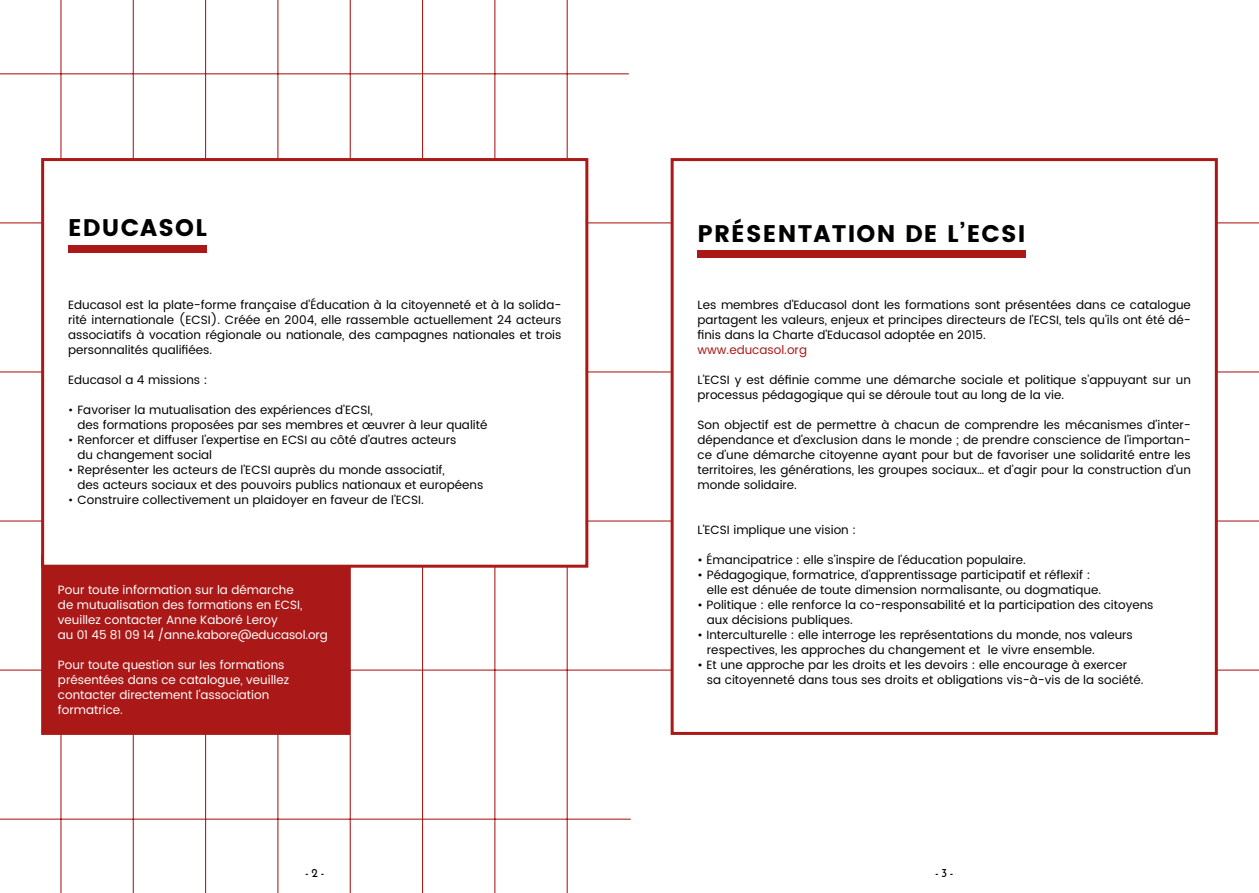
<style>
.page{position:relative;width:1259px;height:893px;background:#fff}
.page>*{position:absolute;margin:0;border:0;box-sizing:border-box;transform-origin:0 0}
.t1{font:24px "Poppins";letter-spacing:.05em;color:#000}
.t2{font:12px/15px "Poppins";color:#000}
.t3{font:12px/15px "Poppins";color:#fff}
.t4{font:12px "Poppins";color:#aa1917}
.t5{font:12px "Reem Kufi";color:#000}
.s1{font-weight:300}
</style>
<div class="page">
<hr style="left:0;top:73px;width:629px;height:1px;background:#aa1917">
<hr style="left:0;top:222px;width:1259px;height:1px;background:#aa1917">
<hr style="left:0;top:371px;width:1259px;height:1px;background:#aa1917">
<hr style="left:0;top:520px;width:1259px;height:2px;background:#aa1917">
<hr style="left:0;top:670px;width:1259px;height:1px;background:#aa1917">
<hr style="left:0;top:819px;width:631px;height:1px;background:#aa1917">
<hr style="left:0;top:0;width:639px;height:1px;background:#aa1917">
<hr style="left:60px;top:0;width:1px;height:893px;background:#aa1917">
<hr style="left:133px;top:0;width:1px;height:893px;background:#aa1917">
<hr style="left:205px;top:0;width:1px;height:893px;background:#aa1917">
<hr style="left:277px;top:0;width:1px;height:893px;background:#aa1917">
<hr style="left:350px;top:0;width:1px;height:893px;background:#aa1917">
<hr style="left:422px;top:0;width:1px;height:893px;background:#aa1917">
<hr style="left:494px;top:0;width:1px;height:893px;background:#aa1917">
<hr style="left:566px;top:0;width:2px;height:893px;background:#aa1917">
<hr style="left:0;top:892px;width:639px;height:1px;background:#aa1917">
<div style="left:41px;top:555px;width:309px;height:180px;background:#aa1917;border:3px solid #aa1917"></div>
<div style="left:672px;top:160px;width:544px;height:573px;background:#fff"></div>
<div style="left:670px;top:158px;width:547px;height:577px;border:3px solid #aa1917"></div>
<div style="left:43px;top:160px;width:544px;height:406px;background:#fff"></div>
<div style="left:41px;top:158px;width:547px;height:410px;border:3px solid #aa1917"></div>
<div style="left:68px;top:245px;width:139px;height:8px;background:#aa1917"></div>
<div style="left:697px;top:251px;width:328px;height:7px;background:#aa1917"></div>
<h1 class="t1" style="left:68px;top:214px;width:140px">EDUCASOL</h1>
<p class="t2" style="left:68px;top:298px;width:495px;text-align:justify">Educasol est la plate-forme française d’Éducation à la citoyenneté et à la solida&shy;rité internationale (ECSI). Créée en 2004, elle rassemble actuellement 24 acteurs associatifs à vocation régionale ou nationale, des campagnes nationales et trois personnalités qualifiées.</p>
<p class="t2" style="left:68px;top:373px;width:141px">Educasol a 4 missions :</p>
<p class="t2" style="left:77px;top:403px;width:411px;text-indent:-9px"><span class="s1">•</span> Favoriser la mutualisation des expériences d’ECSI,<br>des formations proposées par ses membres et œuvrer à leur qualité</p>
<p class="t2" style="left:77px;top:433px;width:380px;text-indent:-9px"><span class="s1">•</span> Renforcer et diffuser l’expertise en ECSI au côté d’autres acteurs du changement social</p>
<p class="t2" style="left:77px;top:463px;width:407px;text-indent:-9px"><span class="s1">•</span> Représenter les acteurs de l’ECSI auprès du monde associatif,<br>des acteurs sociaux et des pouvoirs publics nationaux et européens</p>
<p class="t2" style="left:68px;top:493px;width:357px"><span class="s1">•</span> Construire collectivement un plaidoyer en faveur de l’ECSI.</p>
<p class="t3" style="left:58px;top:583px;width:271px">Pour toute information sur la démarche<br>de mutualisation des formations en ECSI, veuillez contacter Anne Kaboré Leroy<br>au 01 45 81 09 14 /anne.kabore@educasol.org</p>
<p class="t3" style="left:58px;top:658px;width:233px">Pour toute question sur les formations présentées dans ce catalogue, veuillez contacter directement l’association formatrice.</p>
<h1 class="t1" style="left:697px;top:219px;width:329px">PRÉSENTATION DE L’ECSI</h1>
<p class="t2" style="left:697px;top:298px;width:495px;text-align:justify">Les membres d’Educasol dont les formations sont présentées dans ce catalogue partagent les valeurs, enjeux et principes directeurs de l’ECSI, tels qu’ils ont été dé&shy;finis dans la Charte d’Educasol adoptée en 2015.</p>
<p class="t4" style="left:697px;top:341px;width:111px">www.educasol.org</p>
<p class="t2" style="left:697px;top:373px;width:495px">L’ECSI y est définie comme une démarche sociale et politique s’appuyant sur un processus pédagogique qui se déroule tout au long de la vie.</p>
<p class="t2" style="left:697px;top:418px;width:495px;text-align:justify">Son objectif est de permettre à chacun de comprendre les mécanismes d’inter&shy;dépendance et d’exclusion dans le monde ; de prendre conscience de l’importan&shy;ce d’une démarche citoyenne ayant pour but de favoriser une solidarité entre les territoires, les générations, les groupes sociaux… et d’agir pour la construction d’un monde solidaire.</p>
<p class="t2" style="left:697px;top:523px;width:160px">L’ECSI implique une vision :</p>
<p class="t2" style="left:697px;top:553px;width:330px">• Émancipatrice : elle s’inspire de l’éducation populaire.</p>
<p class="t2" style="left:707px;top:568px;width:396px;text-indent:-9px">• Pédagogique, formatrice, d’apprentissage participatif et réflexif : elle est dénuée de toute dimension normalisante, ou dogmatique.</p>
<p class="t2" style="left:707px;top:598px;width:448px;text-indent:-9px">• Politique : elle renforce la co-responsabilité et la participation des citoyens aux décisions publiques.</p>
<p class="t2" style="left:707px;top:628px;width:427px;text-indent:-9px">• Interculturelle : elle interroge les représentations du monde, nos valeurs respectives, les approches du changement et le vivre ensemble.</p>
<p class="t2" style="left:707px;top:658px;width:438px;text-indent:-9px">• Et une approche par les droits et les devoirs : elle encourage à exercer sa citoyenneté dans tous ses droits et obligations vis-à-vis de la société.</p>
<p class="t5" style="left:305px;top:865px;width:21px">- 2 -</p>
<p class="t5" style="left:935px;top:865px;width:20px">- 3 -</p>
</div>
